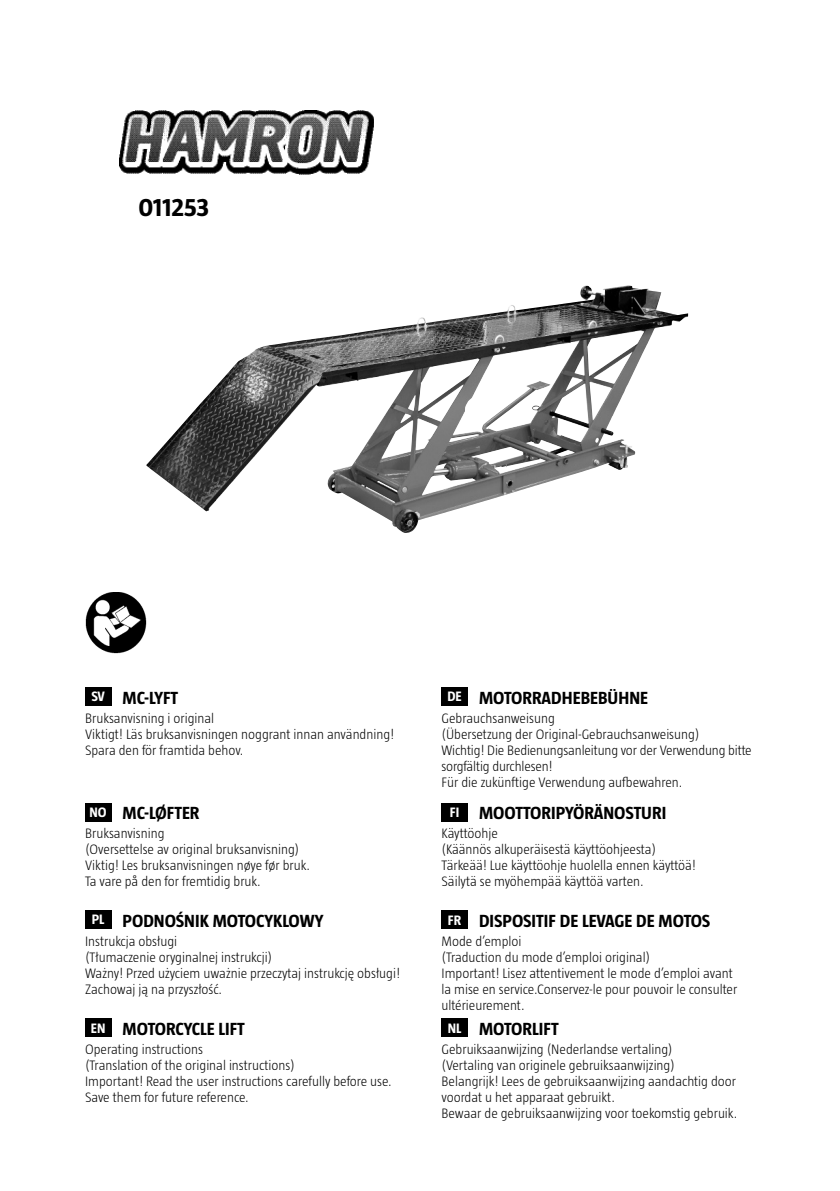
<style>
.page{position:relative;width:840px;height:1191px;background:#fff}
.page>*{position:absolute;margin:0;border:0;box-sizing:border-box;transform-origin:0 0}
.Artikelnummer{font:700 26px "Taz";color:#000}
.Benämning{font:700 18px "Taz";color:#000}
.t1{font:300 14px/16px "Taz";color:#000}
.t2{font:700 14px "Taz";color:#fff}
</style>
<div class="page">
<img style="left:119px;top:111px;width:254px;height:64px">
<img style="left:146px;top:285px;width:481px;height:226px">
<img style="left:85px;top:592px;width:61px;height:61px">
<div style="left:85px;top:910px;width:26px;height:19px;background:#000"></div>
<div style="left:85px;top:687px;width:26px;height:19px;background:#000"></div>
<div style="left:85px;top:1018px;width:26px;height:19px;background:#000"></div>
<div style="left:85px;top:802px;width:26px;height:19px;background:#000"></div>
<div style="left:441px;top:910px;width:26px;height:19px;background:#000"></div>
<div style="left:441px;top:687px;width:26px;height:19px;background:#000"></div>
<div style="left:441px;top:1018px;width:26px;height:19px;background:#000"></div>
<div style="left:441px;top:802px;width:26px;height:19px;background:#000"></div>
<p class="Artikelnummer" style="left:138px;top:193px;width:72px">011253</p>
<p class="t2" style="left:91px;top:688px;width:15px">SV</p>
<p class="Benämning" style="left:122px;top:687px;width:57px">MC-LYFT</p>
<p class="t1" style="left:85px;top:709px;width:130px">Bruksanvisning i original</p>
<p class="t1" style="left:85px;top:725px;width:310px">Viktigt! Läs bruksanvisningen noggrant innan användning!</p>
<p class="t1" style="left:85px;top:741px;width:159px">Spara den för framtida behov.</p>
<p class="t2" style="left:89px;top:804px;width:19px">NO</p>
<p class="Benämning" style="left:122px;top:803px;width:79px">MC-LØFTER</p>
<p class="t1" style="left:85px;top:825px;width:81px">Bruksanvisning</p>
<p class="t1" style="left:85px;top:841px;width:215px">(Oversettelse av original bruksanvisning)</p>
<p class="t1" style="left:85px;top:857px;width:226px">Viktig! Les bruksanvisningen nøye før bruk.</p>
<p class="t1" style="left:85px;top:873px;width:177px">Ta vare på den for fremtidig bruk.</p>
<p class="t2" style="left:92px;top:911px;width:14px">PL</p>
<p class="Benämning" style="left:122px;top:910px;width:202px">PODNOŚNIK MOTOCYKLOWY</p>
<p class="t1" style="left:85px;top:933px;width:94px">Instrukcja obsługi</p>
<p class="t1" style="left:85px;top:949px;width:188px">(Tłumaczenie oryginalnej instrukcji)</p>
<p class="t1" style="left:85px;top:965px;width:316px">Ważny! Przed użyciem uważnie przeczytaj instrukcję obsługi!</p>
<p class="t1" style="left:85px;top:981px;width:138px">Zachowaj ją na przyszłość.</p>
<p class="t2" style="left:91px;top:1020px;width:16px">EN</p>
<p class="Benämning" style="left:122px;top:1018px;width:124px">MOTORCYCLE LIFT</p>
<p class="t1" style="left:85px;top:1040px;width:119px">Operating instructions</p>
<p class="t1" style="left:85px;top:1056px;width:211px">(Translation of the original instructions)</p>
<p class="t1" style="left:85px;top:1072px;width:308px">Important! Read the user instructions carefully before use.</p>
<p class="t1" style="left:85px;top:1088px;width:165px">Save them for future reference.</p>
<p class="t2" style="left:447px;top:688px;width:16px">DE</p>
<p class="Benämning" style="left:478px;top:687px;width:170px">MOTORRADHEBEBÜHNE</p>
<p class="t1" style="left:441px;top:709px;width:115px">Gebrauchsanweisung</p>
<p class="t1" style="left:441px;top:725px;width:259px">(Übersetzung der Original-Gebrauchsanweisung)</p>
<p class="t1" style="left:441px;top:741px;width:311px">Wichtig! Die Bedienungsanleitung vor der Verwendung bitte sorgfältig durchlesen!</p>
<p class="t1" style="left:441px;top:773px;width:242px">Für die zukünftige Verwendung aufbewahren.</p>
<p class="t2" style="left:449px;top:804px;width:11px">FI</p>
<p class="Benämning" style="left:478px;top:803px;width:189px">MOOTTORIPYÖRÄNOSTURI</p>
<p class="t1" style="left:441px;top:825px;width:58px">Käyttöohje</p>
<p class="t1" style="left:441px;top:841px;width:216px">(Käännös alkuperäisestä käyttöohjeesta)</p>
<p class="t1" style="left:441px;top:857px;width:256px">Tärkeää! Lue käyttöohje huolella ennen käyttöä!</p>
<p class="t1" style="left:441px;top:873px;width:203px">Säilytä se myöhempää käyttöä varten.</p>
<p class="t2" style="left:447px;top:912px;width:15px">FR</p>
<p class="Benämning" style="left:478px;top:910px;width:233px">DISPOSITIF DE LEVAGE DE MOTOS</p>
<p class="t1" style="left:441px;top:933px;width:81px">Mode d’emploi</p>
<p class="t1" style="left:441px;top:949px;width:210px">(Traduction du mode d’emploi original)</p>
<p class="t1" style="left:441px;top:965px;width:297px">Important! Lisez attentivement le mode d’emploi avant la mise en service.Conservez-le pour pouvoir le consulter ultérieurement.</p>
<p class="t2" style="left:447px;top:1020px;width:15px">NL</p>
<p class="Benämning" style="left:478px;top:1018px;width:81px">MOTORLIFT</p>
<p class="t1" style="left:441px;top:1040px;width:232px">Gebruiksaanwijzing (Nederlandse vertaling)</p>
<p class="t1" style="left:441px;top:1056px;width:235px">(Vertaling van originele gebruiksaanwijzing)</p>
<p class="t1" style="left:441px;top:1072px;width:296px">Belangrijk! Lees de gebruiksaanwijzing aandachtig door voordat u het apparaat gebruikt.</p>
<p class="t1" style="left:441px;top:1104px;width:297px">Bewaar de gebruiksaanwijzing voor toekomstig gebruik.</p>
</div>
